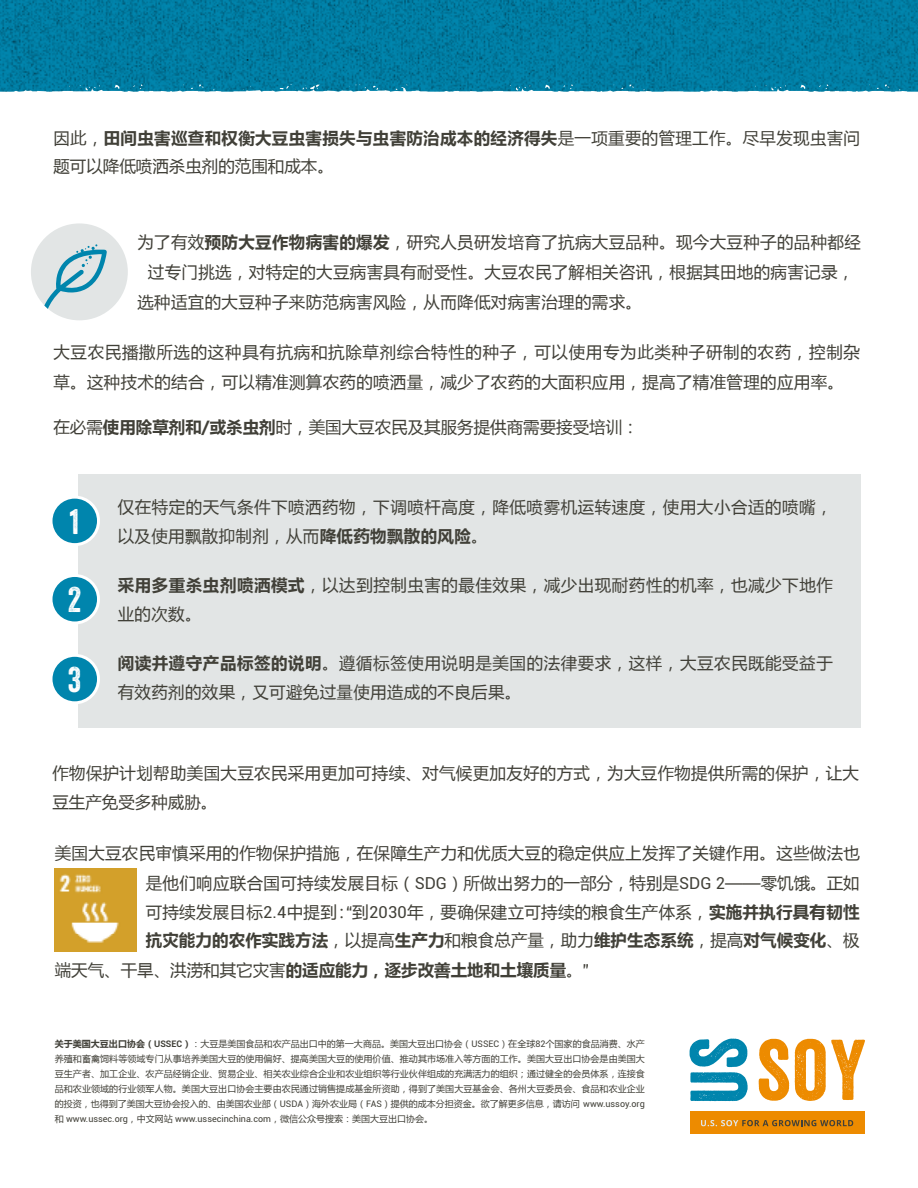
<style>
.page{position:relative;width:918px;height:1188px;background:#fff}
.page>*{position:absolute;margin:0;border:0;box-sizing:border-box;transform-origin:0 0}
.t1{font:34.5px "Veneer";color:#fff}
.t2{font:16.5px/28.5px "Microsoft Ya Hei";letter-spacing:.02em;color:#414038}
.t3{font:16.5px/28.5px "Microsoft Ya Hei";color:#414038}
.t4{font:16.5px/30px "Microsoft Ya Hei";letter-spacing:.04em;color:#414038}
.t5{font:700 16.5px "Microsoft Ya Hei";letter-spacing:.005em;color:#414038}
.t6{font:9px/15px "Microsoft Ya Hei";color:#414038;text-align:justify}
.t7{font:9px "Roboto";color:#414038}
.s1{font-weight:700}
.s2{font-family:"Roboto"}
.s3{font-weight:400}
.s4{font-family:"Roboto";font-weight:400}
.s5{font-family:"Roboto";font-weight:700}
.s6{font-family:"Microsoft Ya Hei"}
</style>
<div class="page">
<div style="left:78px;top:474px;width:782px;height:253px;background:#e2e5e5"></div>
<svg style="left:690px;top:1039px;width:58px;height:62px"></svg>
<svg style="left:759px;top:1039px;width:30px;height:62px"></svg>
<svg style="left:795px;top:1039px;width:70px;height:62px"></svg>
<img style="left:0;top:0;width:918px;height:92px">
<div style="left:690px;top:1112px;width:174px;height:22px;background:#ed8b00"></div>
<svg style="left:701px;top:1120px;width:152px;height:6px"></svg>
<div style="left:51px;top:497px;width:48px;height:48px;background:#0085ad;border-radius:50%"></div>
<div style="left:50px;top:496px;width:50px;height:50px;border:3px solid #fff;border-radius:50%"></div>
<div style="left:51px;top:575px;width:48px;height:48px;background:#0085ad;border-radius:50%"></div>
<div style="left:50px;top:574px;width:50px;height:50px;border:3px solid #fff;border-radius:50%"></div>
<div style="left:51px;top:655px;width:48px;height:48px;background:#0085ad;border-radius:50%"></div>
<div style="left:50px;top:654px;width:50px;height:50px;border:3px solid #fff;border-radius:50%"></div>
<div style="left:31px;top:223px;width:97px;height:97px;background:#e2e5e5;border-radius:50%"></div>
<svg style="left:44px;top:244px;width:63px;height:65px"></svg>
<img style="left:54px;top:869px;width:83px;height:83px">
<p class="t3" style="left:53px;top:123px;width:808px">因此，<span class="s1">田间虫害巡查和权衡大豆虫害损失与虫害防治成本的经济得失</span>是一项重要的管理工作。尽早发现虫害问题可以降低喷洒杀虫剂的范围和成本。</p>
<p class="t2" style="left:137px;top:228px;width:725px">为了有效<span class="s1">预防大豆作物病害的爆发</span>，研究人员研发培育了抗病大豆品种。现今大豆种子的品种都经</p>
<p class="t2" style="left:148px;top:258px;width:708px">过专门挑选，对特定的大豆病害具有耐受性。大豆农民了解相关咨讯，根据其田地的病害记录，</p>
<p class="t2" style="left:137px;top:288px;width:506px">选种适宜的大豆种子来防范病害风险，从而降低对病害治理的需求。</p>
<p class="t4" style="left:53px;top:336px;width:808px">大豆农民播撒所选的这种具有抗病和抗除草剂综合特性的种子，可以使用专为此类种子研制的农药，控制杂草。这种技术的结合，可以精准测算农药的喷洒量，减少了农药的大面积应用，提高了精准管理的应用率。</p>
<p class="t3" style="left:53px;top:412px;width:587px">在必需<span class="s1">使用除草剂和/或杀虫剂</span>时，美国大豆农民及其服务提供商需要接受培训：</p>
<h1 class="t1" style="left:70px;top:500px;width:11px">1</h1>
<h1 class="t1" style="left:68px;top:579px;width:15px">2</h1>
<h1 class="t1" style="left:68px;top:658px;width:15px">3</h1>
<p class="t2" style="left:118px;top:493px;width:716px">仅在特定的天气条件下喷洒药物，下调喷杆高度，降低喷雾机运转速度，使用大小合适的喷嘴，以及使用飘散抑制剂，从而<span class="s1">降低药物飘散的风险</span>。</p>
<p class="t2" style="left:118px;top:571px;width:717px"><span class="s1">采用多重杀虫剂喷洒模式</span>，以达到控制虫害的最佳效果，减少出现耐药性的机率，也减少下地作业的次数。</p>
<p class="t2" style="left:118px;top:649px;width:717px"><span class="s1">阅读并遵守产品标签的说明</span>。遵循标签使用说明是美国的法律要求，这样，大豆农民既能受益于有效药剂的效果，又可避免过量使用造成的不良后果。</p>
<p class="t2" style="left:52px;top:758px;width:808px">作物保护计划帮助美国大豆农民采用更加可持续、对气候更加友好的方式，为大豆作物提供所需的保护，让大豆生产免受多种威胁。</p>
<p class="t2" style="left:55px;top:839px;width:807px">美国大豆农民审慎采用的作物保护措施，在保障生产力和优质大豆的稳定供应上发挥了关键作用。这些做法也</p>
<p class="t2" style="left:146px;top:868px;width:715px">是他们响应联合国可持续发展目标（<span class="s2">SDG</span>）所做出努力的一部分，特别是<span class="s2">SDG 2</span>——零饥饿。正如</p>
<p class="t2" style="left:146px;top:897px;width:715px">可持续发展目标<span class="s2">2.4</span>中提到：<span class="s2">“</span>到<span class="s2">2030</span>年，要确保建立可持续的粮食生产体系，<span class="s1">实施并执行具有韧性</span></p>
<p class="t5" style="left:146px;top:929px;width:715px">抗灾能力的农作实践方法<span class="s3">，以提高</span>生产力<span class="s3">和粮食总产量，助力</span>维护生态系统<span class="s3">，提高</span>对气候变化<span class="s3">、极</span></p>
<p class="t5" style="left:55px;top:958px;width:536px"><span class="s3">端天气、干旱、洪涝和其它灾害</span>的适应能力，逐步改善土地和土壤质量<span class="s3">。</span><span class="s4">”</span></p>
<p class="t6" style="left:55px;top:1036px;width:592px"><span class="s1">关于美国大豆出口协会（</span><span class="s5">USSEC</span><span class="s1">）</span>：大豆是美国食品和农产品出口中的第一大商品。美国大豆出口协会（<span class="s2">USSEC</span>）在全球<span class="s2">82</span>个国家的食品消费、水产养殖和畜禽饲料等领域专门从事培养美国大豆的使用偏好、提高美国大豆的使用价值、推动其市场准入等方面的工作。美国大豆出口协会是由美国大豆生产者、加工企业、农产品经销企业、贸易企业、相关农业综合企业和农业组织等行业伙伴组成的充满活力的组织；通过健全的会员体系，连接食品和农业领域的行业领军人物。美国大豆出口协会主要由农民通过销售提成基金所资助，得到了美国大豆基金会、各州大豆委员会、食品和农业企业的投资，也得到了美国大豆协会投入的、由美国农业部（<span class="s2">USDA</span>）海外农业局（<span class="s2">FAS</span>）提供的成本分担资金。欲了解更多信息，请访问 <span class="s2">www.ussoy.org</span></p>
<p class="t7" style="left:55px;top:1112px;width:380px"><span class="s6">和</span> www.ussec.org<span class="s6">，中文网站</span> www.ussecinchina.com<span class="s6">，微信公众号搜索：美国大豆出口协会。</span></p>
</div>
